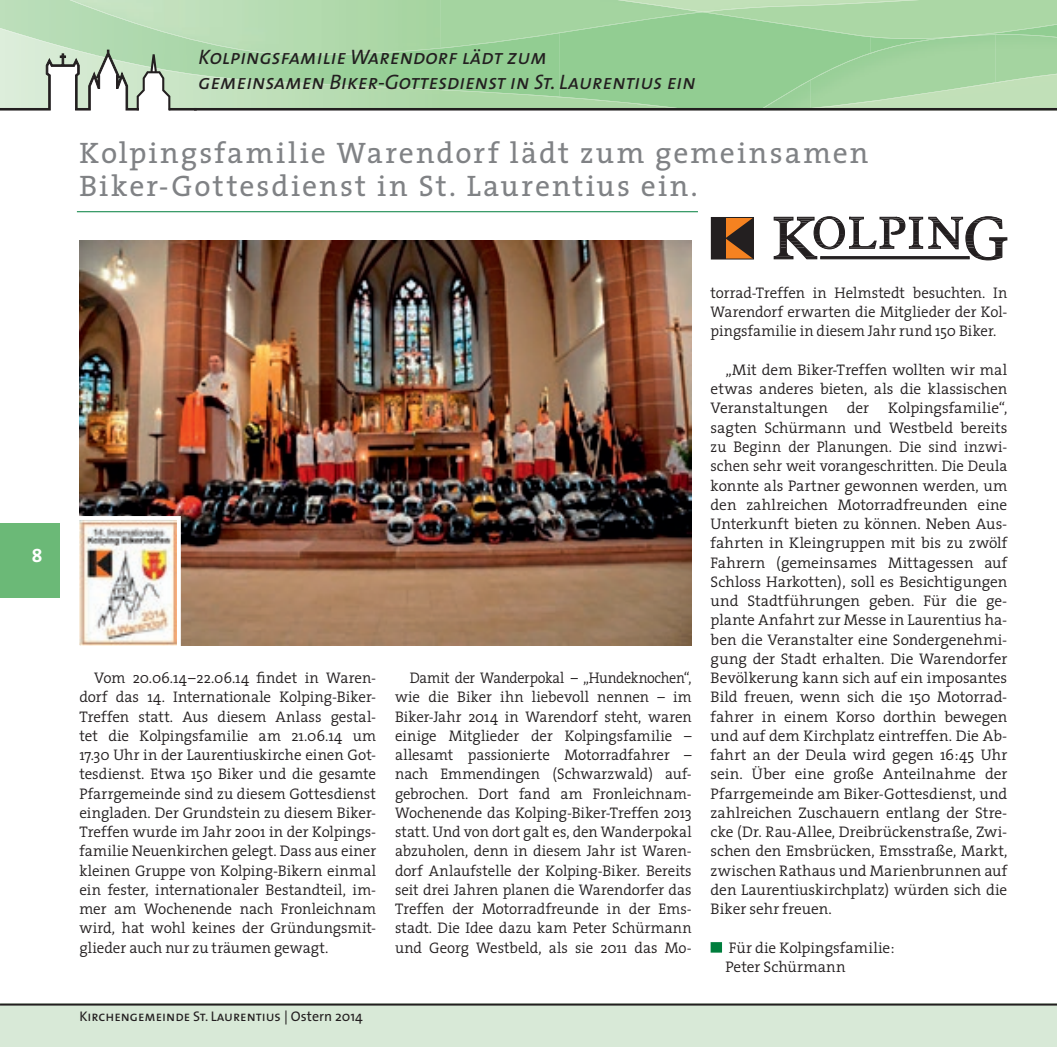
<style>
.page{position:relative;width:1057px;height:1047px;background:#fff}
.page>*{position:absolute;margin:0;border:0;box-sizing:border-box;transform-origin:0 0}
.t1{font:29.75px/33.2px "The Serif";letter-spacing:.065em;color:#808285}
.t2{font:italic 21px/25.2px "The Sans Caps";color:#231f20}
.t3{font:19.25px "The Sans Bold Caps";color:#fff}
.t4{font:300 15.4px/19.2px "The Serif";letter-spacing:-.005em;color:#231f20;text-align:justify}
.t5{font:300 15.4px/19.2px "The Serif";letter-spacing:-.005em;color:#231f20;text-align:justify;scale:.93 1}
.t6{font:14px "The Sans Caps";color:#231f20}
.s1{font-family:"The Sans"}
</style>
<div class="page">
<img style="left:995px;top:53px;width:62px;height:21px">
<img style="left:617px;top:0;width:86px;height:12px">
<img style="left:931px;top:53px;width:63px;height:40px">
<img style="left:870px;top:92px;width:61px;height:16px">
<img style="left:994px;top:74px;width:63px;height:9px">
<div style="left:946px;top:39px;width:111px;height:14px;background:#a2d39e"></div>
<img style="left:0;top:28px;width:70px;height:22px">
<img style="left:703px;top:12px;width:354px;height:27px">
<img style="left:170px;top:61px;width:265px;height:29px">
<img style="left:435px;top:89px;width:259px;height:19px">
<img style="left:70px;top:0;width:375px;height:55px">
<img style="left:445px;top:12px;width:258px;height:36px">
<img style="left:864px;top:38px;width:82px;height:17px">
<img style="left:286px;top:55px;width:48px;height:1px">
<img style="left:759px;top:55px;width:107px;height:53px">
<img style="left:703px;top:0;width:269px;height:37px">
<img style="left:972px;top:34px;width:85px;height:4px">
<img style="left:937px;top:35px;width:45px;height:3px">
<div style="left:0;top:1003px;width:1057px;height:44px;background:#d8e9d7"></div>
<div style="left:0;top:523px;width:60px;height:75px;background:#6bb977"></div>
<hr style="left:0;top:1003px;width:1057px;height:2px;background:#231f20">
<div style="left:194px;top:108px;width:863px;height:2px;border:1px solid #231f20"></div>
<div style="left:169px;top:108px;width:27px;height:2px;border:1px solid #231f20"></div>
<svg style="left:0;top:50px;width:170px;height:61px"></svg>
<hr style="left:77px;top:211px;width:621px;height:1px;background:#007e3d">
<div style="left:710px;top:942px;width:12px;height:10px;background:#007e3d"></div>
<img style="left:79px;top:240px;width:613px;height:405px">
<div style="left:711px;top:217px;width:43px;height:42px;border:1px solid #231f20"></div>
<div style="left:711px;top:217px;width:14px;height:42px;background:#231f20"></div>
<svg style="left:725px;top:217px;width:28px;height:42px"></svg>
<svg style="left:773px;top:216px;width:234px;height:44px"></svg>
<img style="left:79px;top:514px;width:104px;height:132px">
<p class="t3" style="left:32px;top:539px;width:12px">8</p>
<h2 class="t2" style="left:198px;top:44px;width:499px">Kolpingsfamilie Warendorf lädt zum<br>gemeinsamen Biker-Gottesdienst in St. Laurentius ein</h2>
<h1 class="t1" style="left:79px;top:136px;width:790px">Kolpingsfamilie Warendorf lädt zum gemeinsamen<br>Biker-Gottesdienst in St. Laurentius ein.</h1>
<p class="t4" style="left:79px;top:668px;width:298px;text-indent:15px">Vom 20.06.14–22.06.14 findet in Waren&shy;dorf das 14. Internationale Kolping-Biker-Treffen statt. Aus diesem Anlass gestal&shy;tet die Kolpingsfamilie am 21.06.14 um 17.30 Uhr in der Laurentiuskirche einen Got&shy;tesdienst. Etwa 150 Biker und die gesamte Pfarrgemeinde sind zu diesem Gottesdienst eingladen. Der Grundstein zu diesem Biker-Treffen wurde im Jahr 2001 in der Kolpings&shy;familie Neuenkirchen gelegt. Dass aus einer kleinen Gruppe von Kolping-Bikern einmal ein fester, internationaler Bestandteil, im&shy;mer am Wochenende nach Fronleichnam wird, hat wohl keines der Gründungsmit&shy;glieder auch nur zu träumen gewagt.</p>
<p class="t5" style="left:395px;top:668px;width:320px;text-indent:15px">Damit der Wanderpokal – „Hundeknochen“, wie die Biker ihn liebevoll nennen – im Biker-Jahr 2014 in Warendorf steht, waren einige Mitglieder der Kolpingsfamilie – allesamt passionierte Motorradfahrer – nach Emmendingen (Schwarzwald) auf&shy;gebrochen. Dort fand am Fronleichnam-Wochenende das Kolping-Biker-Treffen 2013 statt. Und von dort galt es, den Wanderpokal abzuholen, denn in diesem Jahr ist Waren&shy;dorf Anlaufstelle der Kolping-Biker. Bereits seit drei Jahren planen die Warendorfer das Treffen der Motorradfreunde in der Ems&shy;stadt. Die Idee dazu kam Peter Schürmann und Georg Westbeld, als sie 2011 das Mo-</p>
<p class="t6" style="left:79px;top:1005px;width:285px">Kirchengemeinde St. Laurentius <span class="s1">| Ostern 2014</span></p>
<p class="t4" style="left:710px;top:283px;width:298px">torrad-Treffen in Helmstedt besuchten. In Warendorf erwarten die Mitglieder der Kol&shy;pingsfamilie in diesem Jahr rund 150 Biker.</p>
<p class="t4" style="left:710px;top:360px;width:298px;text-indent:15px">„Mit dem Biker-Treffen wollten wir mal etwas anderes bieten, als die klassischen Veranstaltungen der Kolpingsfamilie“, sagten Schürmann und Westbeld bereits zu Beginn der Planungen. Die sind inzwi&shy;schen sehr weit vorangeschritten. Die Deula konnte als Partner gewonnen werden, um den zahlreichen Motorradfreunden eine Unterkunft bieten zu können. Neben Aus&shy;fahrten in Kleingruppen mit bis zu zwölf Fahrern (gemeinsames Mittagessen auf Schloss Harkotten), soll es Besichtigungen und Stadtführungen geben. Für die ge&shy;plante Anfahrt zur Messe in Laurentius ha&shy;ben die Veranstalter eine Sondergenehmi&shy;gung der Stadt erhalten. Die Warendorfer Bevölkerung kann sich auf ein imposantes Bild freuen, wenn sich die 150 Motorrad&shy;fahrer in einem Korso dorthin bewegen und auf dem Kirchplatz eintreffen. Die Ab&shy;fahrt an der Deula wird gegen 16:45 Uhr sein. Über eine große Anteilnahme der Pfarrgemeinde am Biker-Gottesdienst, und zahlreichen Zuschauern entlang der Stre&shy;cke (Dr. Rau-Allee, Dreibrückenstraße, Zwi&shy;schen den Emsbrücken, Emsstraße, Markt, zwischen Rathaus und Marienbrunnen auf den Laurentiuskirchplatz) würden sich die Biker sehr freuen.</p>
<p class="t4" style="left:725px;top:937px;width:171px">Für die Kolpingsfamilie:<br>Peter Schürmann</p>
</div>
